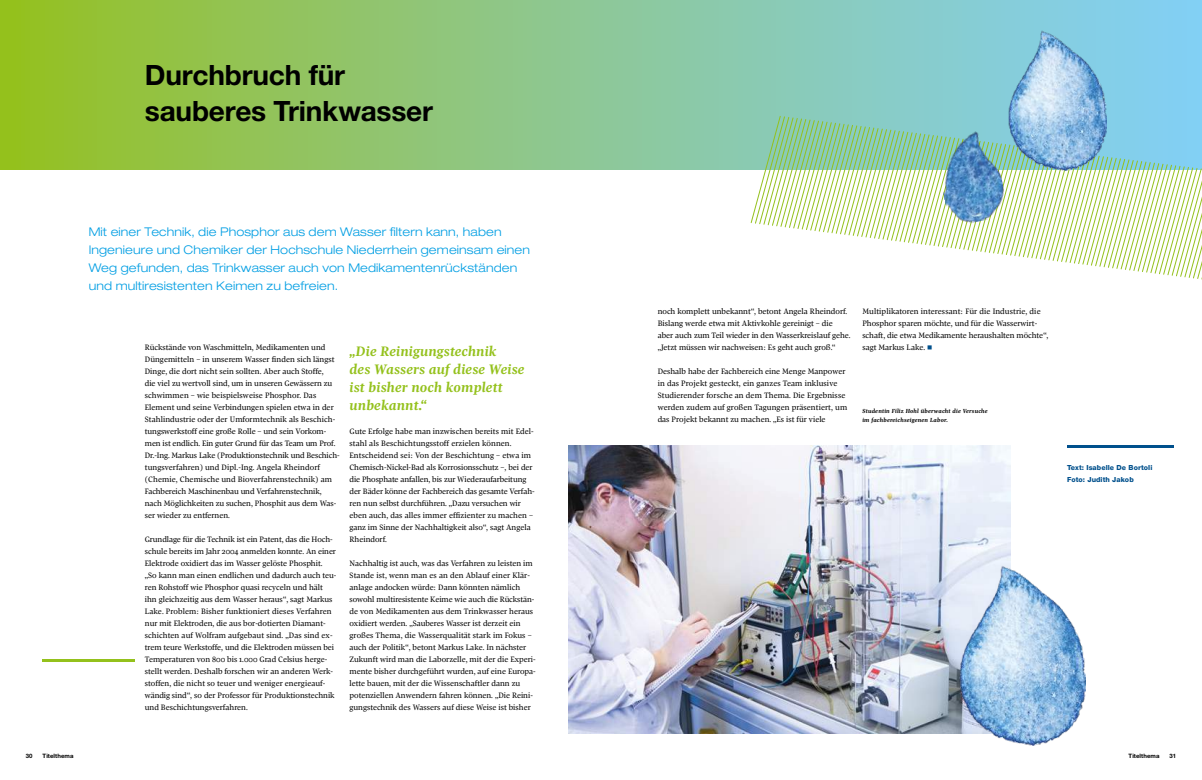
<style>
.page{position:relative;width:1202px;height:780px;background:#fff}
.page>*{position:absolute;margin:0;border:0;box-sizing:border-box;transform-origin:0 0}
.t1{font:700 28px/36px "Helvetica Neue CE";letter-spacing:-.005em;color:#000}
.t2{font:italic 700 14px/18px "Pratt Nova Text";letter-spacing:.01em;color:#94c11c}
.t3{font:300 expanded 12px/18px "Helvetica Neue LT Std";letter-spacing:.01em;color:#009ee3}
.t4{font:8px/12px "Pratt Nova Text";color:#000}
.t5{font:800 7px/12px "Helvetica Neue CE";letter-spacing:.01em;color:#00508c}
.t6{font:italic 700 6px/9px "Pratt Nova Text";letter-spacing:.03em;color:#000}
.t7{font:700 6px "Helvetica Neue CE";letter-spacing:.01em;color:#000}
.s1{color:#00508c}
</style>
<div class="page">
<div style="left:0;top:0;width:1202px;height:169px;background:linear-gradient(to right,#96c028,#83d0fe)"></div>
<hr style="left:43px;top:659px;width:92px;height:2px;background:#94c11c">
<hr style="left:1067px;top:445px;width:107px;height:3px;background:#00508c">
<img style="left:569px;top:445px;width:442px;height:288px">
<svg style="left:750px;top:115px;width:452px;height:165px"></svg>
<img style="left:1008px;top:31px;width:98px;height:140px">
<img style="left:960px;top:565px;width:126px;height:180px">
<img style="left:932px;top:128px;width:77px;height:99px">
<h1 class="t1" style="left:145px;top:58px;width:290px">Durchbruch für sauberes Trinkwasser</h1>
<p class="t3" style="left:89px;top:222px;width:443px">Mit einer Technik, die Phosphor aus dem Wasser filtern kann, haben Ingenieure und Chemiker der Hochschule Niederrhein gemeinsam einen Weg gefunden, das Trinkwasser auch von Medikamentenrückständen und multiresistenten Keimen zu befreien.</p>
<p class="t4" style="left:145px;top:341px;width:196px">Rückstände von Waschmitteln, Medikamenten und Düngemitteln – in unserem Wasser finden sich längst Dinge, die dort nicht sein sollten. Aber auch Stoffe,<br>die viel zu wertvoll sind, um in unseren Gewässern zu schwimmen – wie beispielsweise Phosphor. Das Element und seine Verbindungen spielen etwa in der Stahlindustrie oder der Umformtechnik als Beschich&shy;tungswerkstoff eine große Rolle – und sein Vorkom&shy;men ist endlich. Ein guter Grund für das Team um Prof.<br>Dr.-Ing. Markus Lake (Produktionstechnik und Beschich&shy;tungsverfahren) und Dipl.-Ing. Angela Rheindorf (Chemie, Chemische und Bioverfahrenstechnik) am Fachbereich Maschinenbau und Verfahrenstechnik, nach Möglichkeiten zu suchen, Phosphit aus dem Was&shy;ser wieder zu entfernen.</p>
<p class="t4" style="left:145px;top:533px;width:193px">Grundlage für die Technik ist ein Patent, das die Hoch&shy;schule bereits im Jahr 2004 anmelden konnte. An einer Elektrode oxidiert das im Wasser gelöste Phosphit. „So kann man einen endlichen und dadurch auch teu&shy;ren Rohstoff wie Phosphor quasi recyceln und hält ihn gleichzeitig aus dem Wasser heraus“, sagt Markus Lake. Problem: Bisher funktioniert dieses Verfahren nur mit Elektroden, die aus bor-dotierten Diamant&shy;schichten auf Wolfram aufgebaut sind. „Das sind ex&shy;trem teure Werkstoffe, und die Elektroden müssen bei Temperaturen von 800 bis 1.000 Grad Celsius herge&shy;stellt werden. Deshalb forschen wir an anderen Werk&shy;stoffen, die nicht so teuer und weniger energieauf&shy;wändig sind“, so der Professor für Produktionstechnik und Beschichtungsverfahren.</p>
<h2 class="t2" style="left:350px;top:342px;width:177px">„Die Reinigungstechnik<br>des Wassers auf diese Weise ist bisher noch komplett unbekannt.“</h2>
<p class="t4" style="left:350px;top:425px;width:187px">Gute Erfolge habe man inzwischen bereits mit Edel&shy;stahl als Beschichtungsstoff erzielen können.<br>Entscheidend sei: Von der Beschichtung – etwa im Chemisch-Nickel-Bad als Korrosionsschutz –, bei der die Phosphate anfallen, bis zur Wiederaufarbeitung der Bäder könne der Fachbereich das gesamte Verfah&shy;ren nun selbst durchführen. „Dazu versuchen wir eben auch, das alles immer effizienter zu machen – ganz im Sinne der Nachhaltigkeit also“, sagt Angela Rheindorf.</p>
<p class="t4" style="left:350px;top:557px;width:188px">Nachhaltig ist auch, was das Verfahren zu leisten im Stande ist, wenn man es an den Ablauf einer Klär&shy;anlage andocken würde: Dann könnten nämlich sowohl multiresistente Keime wie auch die Rückstän&shy;de von Medikamenten aus dem Trinkwasser heraus oxidiert werden. „Sauberes Wasser ist derzeit ein großes Thema, die Wasserqualität stark im Fokus – auch der Politik“, betont Markus Lake. In nächster Zukunft wird man die Laborzelle, mit der die Experi&shy;mente bisher durchgeführt wurden, auf eine Europa&shy;lette bauen, mit der die Wissenschaftler dann zu potenziellen Anwendern fahren können. „Die Reini&shy;gungstechnik des Wassers auf diese Weise ist bisher</p>
<p class="t4" style="left:658px;top:305px;width:194px">noch komplett unbekannt“, betont Angela Rheindorf.<br>Bislang werde etwa mit Aktivkohle gereinigt – die<br>aber auch zum Teil wieder in den Wasserkreislauf gehe. „Jetzt müssen wir nachweisen: Es geht auch groß.“</p>
<p class="t4" style="left:658px;top:365px;width:191px">Deshalb habe der Fachbereich eine Menge Manpower in das Projekt gesteckt, ein ganzes Team inklusive Studierender forsche an dem Thema. Die Ergebnisse werden zudem auf großen Tagungen präsentiert, um das Projekt bekannt zu machen. „Es ist für viele</p>
<p class="t4" style="left:862px;top:305px;width:187px">Multiplikatoren interessant: Für die Industrie, die Phosphor sparen möchte, und für die Wasserwirt&shy;schaft, die etwa Medikamente heraushalten möchte“, sagt Markus Lake. <span class="s1">■</span></p>
<p class="t6" style="left:862px;top:406px;width:127px">Studentin Filiz Hohl überwacht die Versuche im fachbereichseigenen Labor.</p>
<p class="t5" style="left:1067px;top:461px;width:87px">Text: Isabelle De Bortoli<br>Foto: Judith Jakob</p>
<p class="t7" style="left:26px;top:752px;width:8px">30</p>
<p class="t7" style="left:43px;top:752px;width:32px">Titelthema</p>
<p class="t7" style="left:1128px;top:752px;width:32px">Titelthema</p>
<p class="t7" style="left:1169px;top:752px;width:8px">31</p>
</div>
